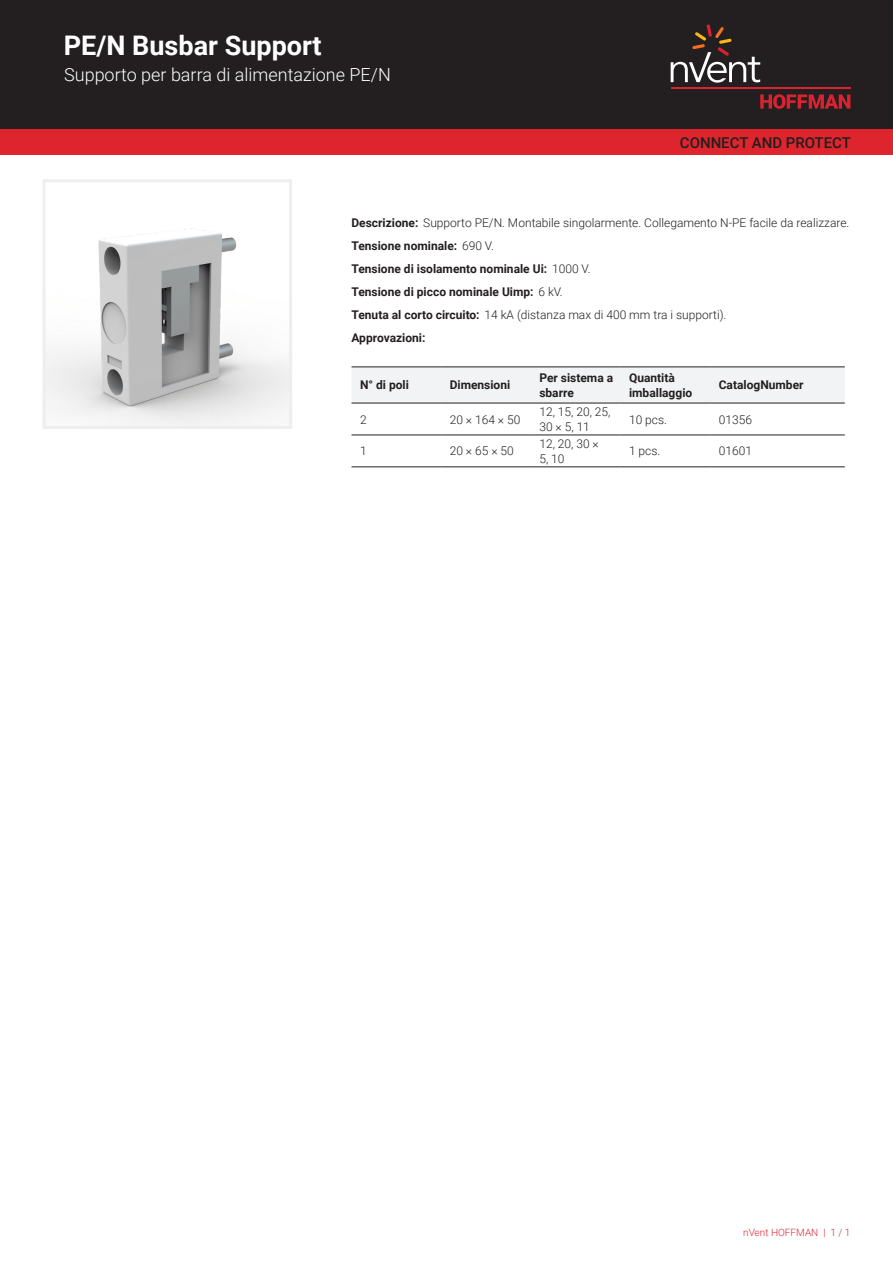
<style>
.page{position:relative;width:893px;height:1263px;background:#fff}
.page>*{position:absolute;margin:0;border:0;box-sizing:border-box;transform-origin:0 0}
.t1{font:700 27px "Roboto";color:#fff}
.t2{font:300 18px "Roboto";color:#fff}
.t3{font:500 15px "Roboto";color:#231f20}
.t4{font:700 12px/23px "Roboto";color:#231f20}
.t5{font:300 12px/14.4px "Roboto";color:#231f20}
.t6{font:300 10.05px "Roboto";color:#de252e}
.s1{font-weight:300}
</style>
<div class="page">
<div style="left:0;top:0;width:893px;height:129px;background:#231f20"></div>
<svg style="left:760px;top:94px;width:90px;height:15px"></svg>
<hr style="left:671px;top:88px;width:179px;height:1px;background:#db2230">
<svg style="left:671px;top:24px;width:89px;height:59px"></svg>
<div style="left:0;top:129px;width:893px;height:26px;background:#de252e"></div>
<div style="left:351px;top:368px;width:494px;height:35px;background:#f2f3f4"></div>
<hr style="left:351px;top:367px;width:90px;height:1px;background:#231f20">
<hr style="left:441px;top:367px;width:90px;height:1px;background:#231f20">
<hr style="left:531px;top:367px;width:90px;height:1px;background:#231f20">
<hr style="left:621px;top:367px;width:89px;height:1px;background:#231f20">
<hr style="left:710px;top:367px;width:135px;height:1px;background:#231f20">
<hr style="left:351px;top:435px;width:90px;height:1px;background:#231f20">
<hr style="left:441px;top:435px;width:90px;height:1px;background:#231f20">
<hr style="left:531px;top:435px;width:90px;height:1px;background:#231f20">
<hr style="left:621px;top:435px;width:89px;height:1px;background:#231f20">
<hr style="left:710px;top:435px;width:135px;height:1px;background:#231f20">
<hr style="left:351px;top:467px;width:90px;height:1px;background:#231f20">
<hr style="left:441px;top:467px;width:90px;height:1px;background:#231f20">
<hr style="left:531px;top:467px;width:90px;height:1px;background:#231f20">
<hr style="left:621px;top:467px;width:89px;height:1px;background:#231f20">
<hr style="left:710px;top:467px;width:135px;height:1px;background:#231f20">
<hr style="left:351px;top:403px;width:90px;height:1px;background:#231f20">
<hr style="left:441px;top:403px;width:90px;height:1px;background:#231f20">
<hr style="left:531px;top:403px;width:90px;height:1px;background:#231f20">
<hr style="left:621px;top:403px;width:89px;height:1px;background:#231f20">
<hr style="left:710px;top:403px;width:135px;height:1px;background:#231f20">
<img style="left:47px;top:228px;width:241px;height:197px">
<div style="left:43px;top:179px;width:249px;height:250px;border:3px solid #eeeeef"></div>
<h1 class="t1" style="left:64px;top:26px;width:259px">PE/N Busbar Support</h1>
<h2 class="t2" style="left:64px;top:62px;width:328px">Supporto per barra di alimentazione PE/N</h2>
<p class="t3" style="left:680px;top:132px;width:173px">CONNECT AND PROTECT</p>
<p class="t4" style="left:351px;top:211px;width:499px">Descrizione: <span class="s1">Supporto PE/N. Montabile singolarmente. Collegamento N-PE facile da realizzare.<br></span>Tensione nominale: <span class="s1">690 V.<br></span>Tensione di isolamento nominale Ui: <span class="s1">1000 V.<br></span>Tensione di picco nominale Uimp: <span class="s1">6 kV.<br></span>Tenuta al corto circuito: <span class="s1">14 kA (distanza max di 400 mm tra i supporti).<br></span>Approvazioni:</p>
<p class="t4" style="left:360px;top:373px;width:50px">N° di poli</p>
<p class="t4" style="left:450px;top:373px;width:62px">Dimensioni</p>
<p class="t4" style="left:539px;top:370px;width:75px;line-height:14.4px">Per sistema a sbarre</p>
<p class="t4" style="left:629px;top:370px;width:65px;line-height:14.4px">Quantità imballaggio</p>
<p class="t4" style="left:719px;top:373px;width:86px">CatalogNumber</p>
<p class="t5" style="left:360px;top:412px;width:8px">2</p>
<p class="t5" style="left:450px;top:412px;width:72px">20 × 164 × 50</p>
<p class="t5" style="left:539px;top:404px;width:73px">12, 15, 20, 25,<br>30 × 5, 11</p>
<p class="t5" style="left:629px;top:412px;width:39px">10 pcs.</p>
<p class="t5" style="left:719px;top:412px;width:35px">01356</p>
<p class="t5" style="left:360px;top:443px;width:8px">1</p>
<p class="t5" style="left:450px;top:443px;width:66px">20 × 65 × 50</p>
<p class="t5" style="left:539px;top:436px;width:61px">12, 20, 30 ×<br>5, 10</p>
<p class="t5" style="left:629px;top:443px;width:33px">1 pcs.</p>
<p class="t5" style="left:719px;top:443px;width:35px">01601</p>
<p class="t6" style="left:743px;top:1226px;width:109px">nVent HOFFMAN | 1 / 1</p>
</div>
